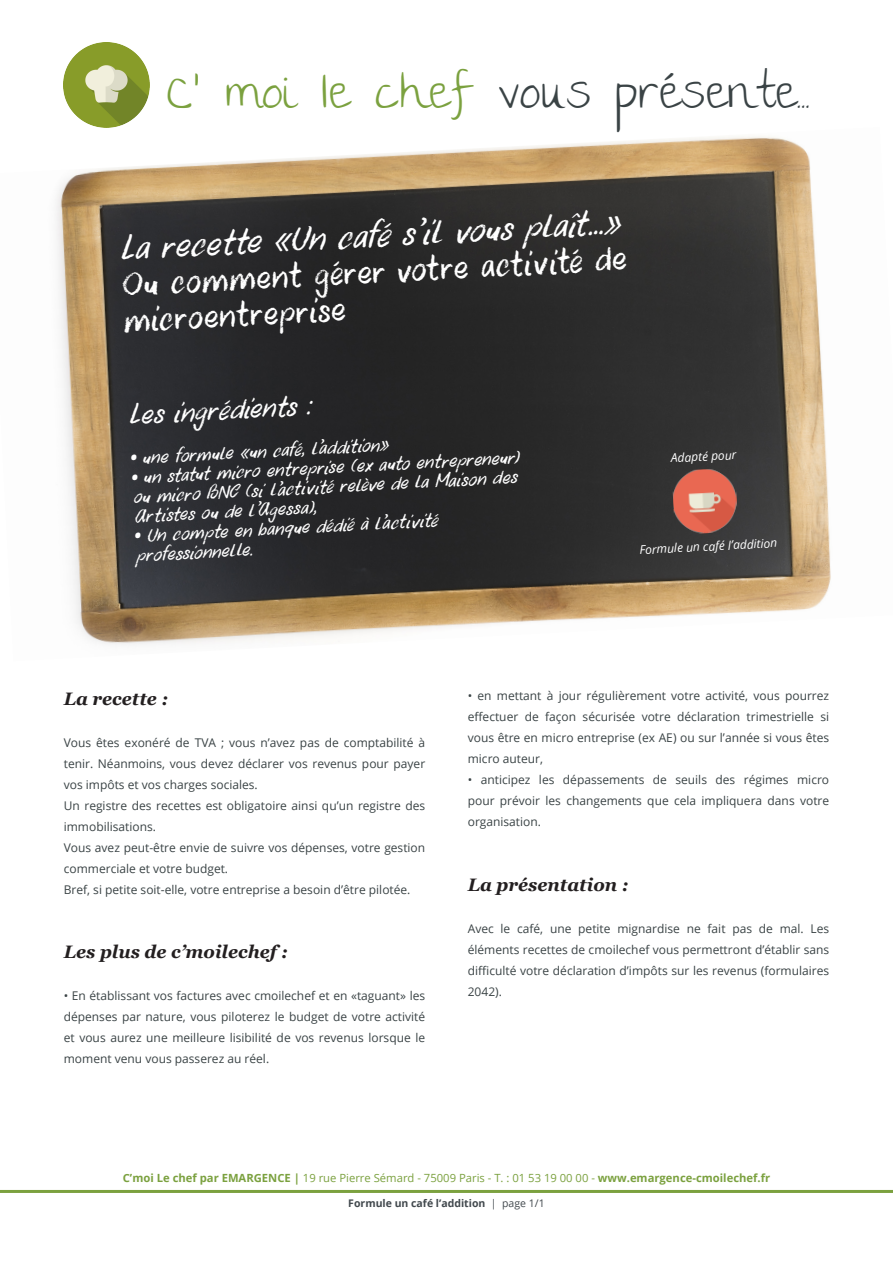
<style>
.page{position:relative;width:893px;height:1263px;background:#fff}
.page>*{position:absolute;margin:0;border:0;box-sizing:border-box;transform-origin:0 0}
.t1{font:italic 33px/36px "DK Uncle Oscar";color:#fff}
.t2{font:33px "thegirlnextdoor";color:#3a4345}
.t3{font:italic 27px "DK Uncle Oscar";color:#fff}
.t4{font:italic 18px/19.5px "DK Uncle Oscar";color:#fff}
.t5{font:italic 700 18px "Georgia";color:#231f20}
.t6{font:12px/21px "Open Sans";color:#3a4345;text-align:justify}
.t7{font:italic 12px "Open Sans";color:#fff}
.t8{font:700 11.25px "Open Sans";color:#7ba13f}
.n_page{font:700 10.5px "Open Sans";color:#41484d}
.s1{color:#7ba13f}
.s2{font-family:"Open Sans";font-weight:700}
.s3{font-weight:400}
</style>
<div class="page">
<img style="left:64px;top:42px;width:85px;height:85px">
<img style="left:56px;top:127px;width:775px;height:518px">
<hr style="left:0;top:1190px;width:893px;height:3px;background:#7ba13f">
<img style="left:672px;top:468px;width:66px;height:67px">
<h1 class="t2" style="left:167px;top:77px;width:644px"><span class="s1">C’ moi le chef</span> vous présente...</h1>
<p class="t1" style="left:119px;top:233px;width:502px;rotate:-3deg">La recette «Un café s’il vous plaît...»</p>
<p class="t1" style="left:121px;top:268px;width:507px;rotate:-3deg">Ou comment gérer votre activité de microentreprise</p>
<p class="t3" style="left:127px;top:398px;width:183px;rotate:-3deg">Les ingrédients :</p>
<p class="t4" style="left:130px;top:449px;width:259px;rotate:-3deg"><span class="s2">•</span> une formule «un café, l’addition»</p>
<p class="t4" style="left:131px;top:469px;width:388px;rotate:-3deg"><span class="s2">•</span> un statut micro entreprise (ex auto entrepreneur) ou micro BNC (si l’activité relève de la Maison des<br>Artistes ou de l’Agessa),</p>
<p class="t4" style="left:134px;top:527px;width:305px;rotate:-3deg"><span class="s2">•</span> Un compte en banque dédié à l’activité professionnelle.</p>
<p class="t7" style="left:671px;top:450px;width:67px;rotate:-3deg">Adapté pour</p>
<p class="t7" style="left:639px;top:542px;width:139px;rotate:-3deg">Formule un café l’addition</p>
<p class="t5" style="left:64px;top:687px;width:106px">La recette :</p>
<p class="t6" style="left:64px;top:731px;width:363px">Vous êtes exonéré de TVA ; vous n’avez pas de comptabilité à tenir. Néanmoins, vous devez déclarer vos revenus pour payer vos impôts et vos charges sociales.</p>
<p class="t6" style="left:64px;top:794px;width:363px">Un registre des recettes est obligatoire ainsi qu’un registre des immobilisations.</p>
<p class="t6" style="left:64px;top:836px;width:363px">Vous avez peut-être envie de suivre vos dépenses, votre gestion commerciale et votre budget.</p>
<p class="t6" style="left:64px;top:878px;width:348px">Bref, si petite soit-elle, votre entreprise a besoin d’être pilotée.</p>
<p class="t5" style="left:64px;top:940px;width:226px">Les plus de c’moilechef :</p>
<p class="t6" style="left:64px;top:985px;width:363px">• En établissant vos factures avec cmoilechef et en «taguant» les dépenses par nature, vous piloterez le budget de votre activité et vous aurez une meilleure lisibilité de vos revenus lorsque le moment venu vous passerez au réel.</p>
<p class="t6" style="left:468px;top:685px;width:363px">• en mettant à jour régulièrement votre activité, vous pourrez effectuer de façon sécurisée votre déclaration trimestrielle si vous être en micro entreprise (ex AE) ou sur l’année si vous êtes micro auteur,</p>
<p class="t6" style="left:468px;top:769px;width:363px">• anticipez les dépassements de seuils des régimes micro pour prévoir les changements que cela impliquera dans votre organisation.</p>
<p class="t5" style="left:468px;top:873px;width:162px">La présentation :</p>
<p class="t6" style="left:468px;top:917px;width:363px">Avec le café, une petite mignardise ne fait pas de mal. Les éléments recettes de cmoilechef vous permettront d’établir sans difficulté votre déclaration d’impôts sur les revenus (formulaires 2042).</p>
<p class="t8" style="left:123px;top:1170px;width:649px">C’moi Le chef par EMARGENCE | <span class="s3">19 rue Pierre Sémard - 75009 Paris - T. : 01 53 19 00 00 -</span> www.emargence-cmoilechef.fr</p>
<p class="n_page" style="left:348px;top:1196px;width:198px">Formule un café l’addition <span class="s3">| page 1/1</span></p>
</div>
